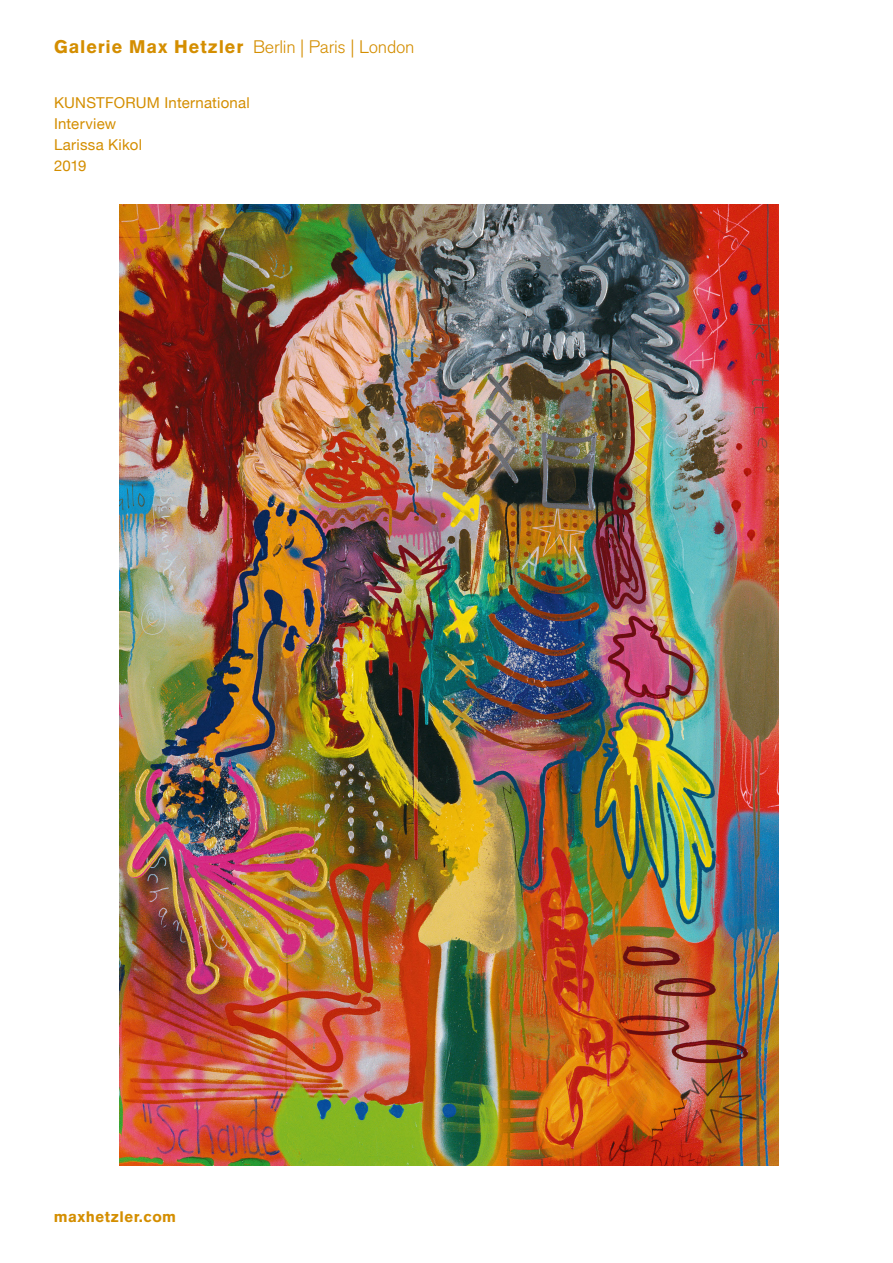
<style>
.page{position:relative;width:893px;height:1263px;background:#fff}
.page>*{position:absolute;margin:0;border:0;box-sizing:border-box;transform-origin:0 0}
.t1{font:18px "Akzidenz Grotesk BE Light Os F";letter-spacing:-.015em;color:#d48e00}
.t2{font:15px/21px "Helvetica Neue";letter-spacing:.015em;color:#d48e00}
.t3{font:900 15px "Akzidenz Grotesk";letter-spacing:.03em;color:#d48e00}
.s1{font-family:"Akzidenz Grotesk";font-weight:900}
</style>
<div class="page">
<img style="left:119px;top:205px;width:659px;height:961px">
<p class="t1" style="left:54px;top:37px;width:362px"><span class="s1">Galerie Max Hetzler</span> Berlin | Paris | London</p>
<p class="t2" style="left:54px;top:93px;width:197px">KUNSTFORUM International<br>Interview<br>Larissa Kikol<br>2019</p>
<p class="t3" style="left:54px;top:1207px;width:124px">maxhetzler.com</p>
</div>
